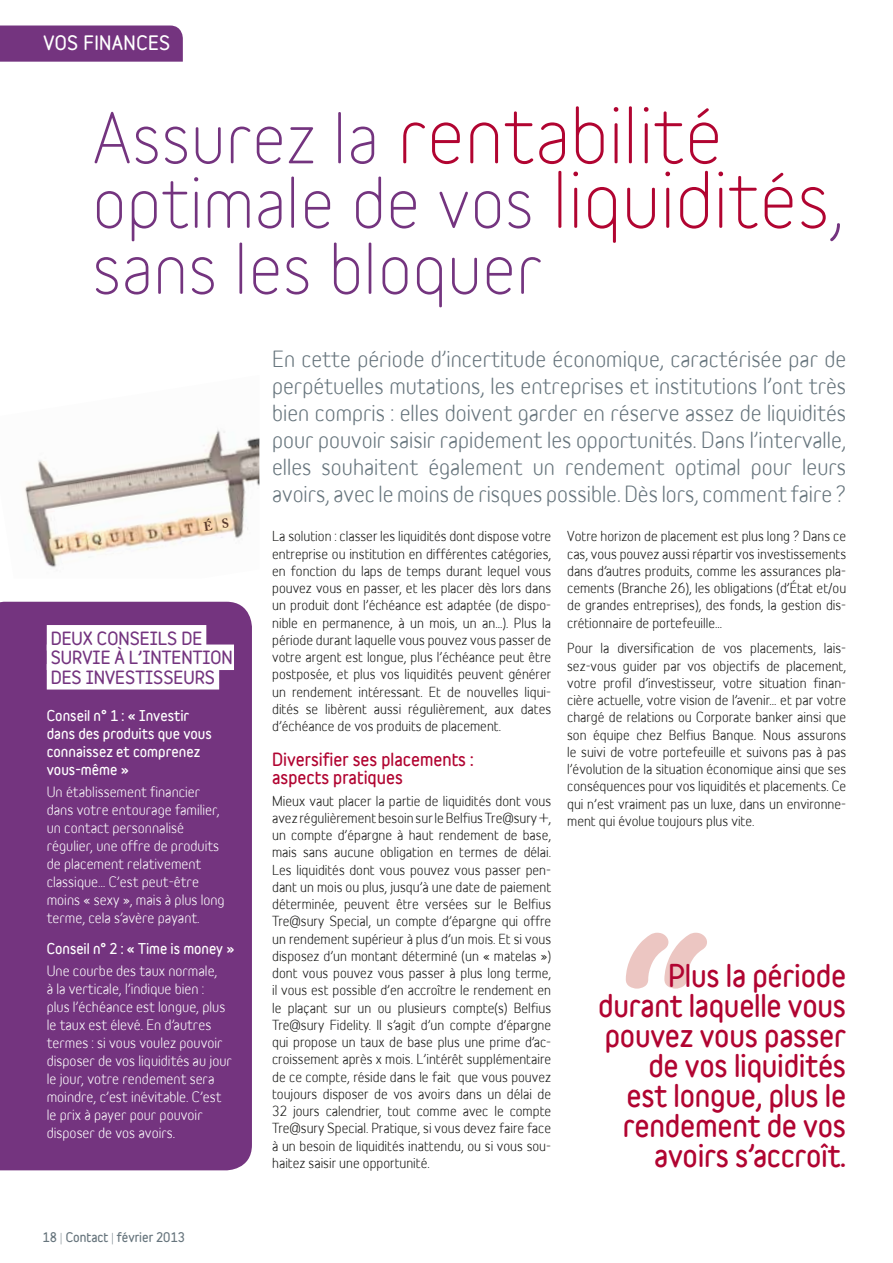
<style>
.page{position:relative;width:893px;height:1263px;background:#fff}
.page>*{position:absolute;margin:0;border:0;box-sizing:border-box;transform-origin:0 0}
.t1{font:300 75px "Belfius Normal";letter-spacing:.01em;color:#b10431}
.t2{font:300 67.5px/66px "Belfius Normal";letter-spacing:.01em;color:#74347f}
.t3{font:700 28.5px/30px "Belfius Normal";letter-spacing:-.01em;color:#b10431;text-align:right}
.t4{font:21px/27px "Belfius Normal";color:#67757d;text-align:justify}
.t5{font:700 18px "Belfius Alternative";color:#fff}
.t6{font:700 16.5px/19.5px "Belfius Normal";color:#74347f}
.t7{font:700 16.5px/18px "Belfius Alternative";color:#b10431}
.t8{font:13.5px/18px "Belfius Normal";color:#fff}
.t9{font:700 13.5px/18px "Belfius Normal";color:#fff}
.t10{font:13.05px/17.2px "Belfius Alternative";color:#1a1a18;text-align:justify}
.t11{font:700 12px "Belfius Alternative";color:#67757d}
.s1{font-size:67.5px;color:#74347f}
.s2{font-size:75px;color:#b10431}
.s3{font-size:75px}
.s4{font-weight:300}
</style>
<div class="page">
<div style="left:0;top:26px;width:183px;height:36px;background:#74347f"></div>
<div style="left:0;top:602px;width:252px;height:568px;background:#74347f"></div>
<div style="left:47px;top:625px;width:159px;height:25px;background:#fff"></div>
<div style="left:47px;top:644px;width:187px;height:26px;background:#fff"></div>
<div style="left:47px;top:664px;width:172px;height:25px;background:#fff"></div>
<svg style="left:626px;top:933px;width:81px;height:55px"></svg>
<img style="left:25px;top:429px;width:234px;height:139px">
<svg style="left:203px;top:518px;width:26px;height:13px"></svg>
<h3 class="t5" style="left:44px;top:29px;width:63px">Vos Finances</h3>
<h1 class="t1" style="left:93px;top:76px;width:631px"><span class="s1">Assurez la</span> rentabilité</h1>
<h2 class="t2" style="left:93px;top:163px;width:753px">optimale de vos <span class="s2">liquidités</span><span class="s3">, </span>sans les bloquer</h2>
<p class="t4" style="left:272px;top:343px;width:576px">En cette période d’incertitude économique, caractérisée par de perpétuelles mutations, les entreprises et institutions l’ont très bien compris : elles doivent garder en réserve assez de liquidités pour pouvoir saisir rapidement les opportunités. Dans l’intervalle, elles souhaitent également un rendement optimal pour leurs avoirs, avec le moins de risques possible. Dès lors, comment faire ?</p>
<p class="t10" style="left:567px;top:526px;width:281px">Votre horizon de placement est plus long ? Dans ce cas, vous pouvez aussi répartir vos investissements dans d’autres produits, comme les assurances pla&shy;cements (Branche 26), les obligations (d’État et/ou de grandes entreprises), des fonds, la gestion dis&shy;crétionnaire de portefeuille...</p>
<p class="t10" style="left:567px;top:638px;width:281px">Pour la diversification de vos placements, lais&shy;sez-vous guider par vos objectifs de placement, votre profil d’investisseur, votre situation finan&shy;cière actuelle, votre vision de l’avenir… et par votre chargé de relations ou Corporate banker ainsi que son équipe chez Belfius Banque. Nous assurons le suivi de votre portefeuille et suivons pas à pas l’évolution de la situation économique ainsi que ses conséquences pour vos liquidités et placements. Ce qui n’est vraiment pas un luxe, dans un environne&shy;ment qui évolue toujours plus vite.</p>
<p class="t10" style="left:272px;top:526px;width:281px">La solution : classer les liquidités dont dispose votre entreprise ou institution en différentes catégories, en fonction du laps de temps durant lequel vous pouvez vous en passer, et les placer dès lors dans un produit dont l’échéance est adaptée (de dispo&shy;nible en permanence, à un mois, un an…). Plus la période durant laquelle vous pouvez vous passer de votre argent est longue, plus l’échéance peut être postposée, et plus vos liquidités peuvent générer un rendement intéressant. Et de nouvelles liqui&shy;dités se libèrent aussi régulièrement, aux dates d’échéance de vos produits de placement.</p>
<p class="t7" style="left:272px;top:750px;width:203px">Diversifier ses placements : aspects pratiques</p>
<p class="t10" style="left:272px;top:791px;width:281px">Mieux vaut placer la partie de liquidités dont vous avez régulièrement besoin sur le Belfius Tre@sury +, un compte d’épargne à haut rendement de base, mais sans aucune obligation en termes de délai.<br>Les liquidités dont vous pouvez vous passer pen&shy;dant un mois ou plus, jusqu’à une date de paiement déterminée, peuvent être versées sur le Belfius Tre@sury Special, un compte d’épargne qui offre un rendement supérieur à plus d’un mois. Et si vous disposez d’un montant déterminé (un « matelas ») dont vous pouvez vous passer à plus long terme, il vous est possible d’en accroître le rendement en le plaçant sur un ou plusieurs compte(s) Belfius Tre@sury Fidelity. Il s’agit d’un compte d’épargne qui propose un taux de base plus une prime d’ac&shy;croissement après x mois. L’intérêt supplémentaire de ce compte, réside dans le fait que vous pouvez toujours disposer de vos avoirs dans un délai de 32 jours calendrier, tout comme avec le compte Tre@sury Special. Pratique, si vous devez faire face à un besoin de liquidités inattendu, ou si vous sou&shy;haitez saisir une opportunité.</p>
<p class="t6" style="left:51px;top:628px;width:184px">Deux conseils de survie à l’i ntention des investisse</p>
<p class="t6" style="left:183px;top:667px;width:31px">urs</p>
<p class="t9" style="left:47px;top:706px;width:167px">Conseil n° 1 : « Investir dans des produits que vous connaissez et comprenez vous-même »</p>
<p class="t8" style="left:47px;top:782px;width:179px">Un établissement financier dans votre entourage familier, un contact personnalisé régulier, une offre de produits de placement relativement classique… C’est peut-être moins « sexy », mais à plus long terme, cela s’avère payant.</p>
<p class="t9" style="left:47px;top:939px;width:189px">Conseil n° 2 : « Time is money »</p>
<p class="t8" style="left:47px;top:961px;width:187px">Une courbe des taux normale,<br>à la verticale, l’indique bien :<br>plus l’échéance est longue, plus le taux est élevé. En d’autres termes : si vous voulez pouvoir disposer de vos liquidités au jour le jour, votre rendement sera moindre, c’est inévitable. C’est le prix à payer pour pouvoir disposer de vos avoirs.</p>
<h3 class="t3" style="left:598px;top:960px;width:250px">Plus la période durant laquelle vous pouvez vous passer de vos liquidités<br>est longue, plus le rendement de vos avoirs s’accroît.</h3>
<p class="t11" style="left:43px;top:1227px;width:144px">18 <span class="s4">|</span> Contact <span class="s4">|</span> février 2013</p>
</div>
